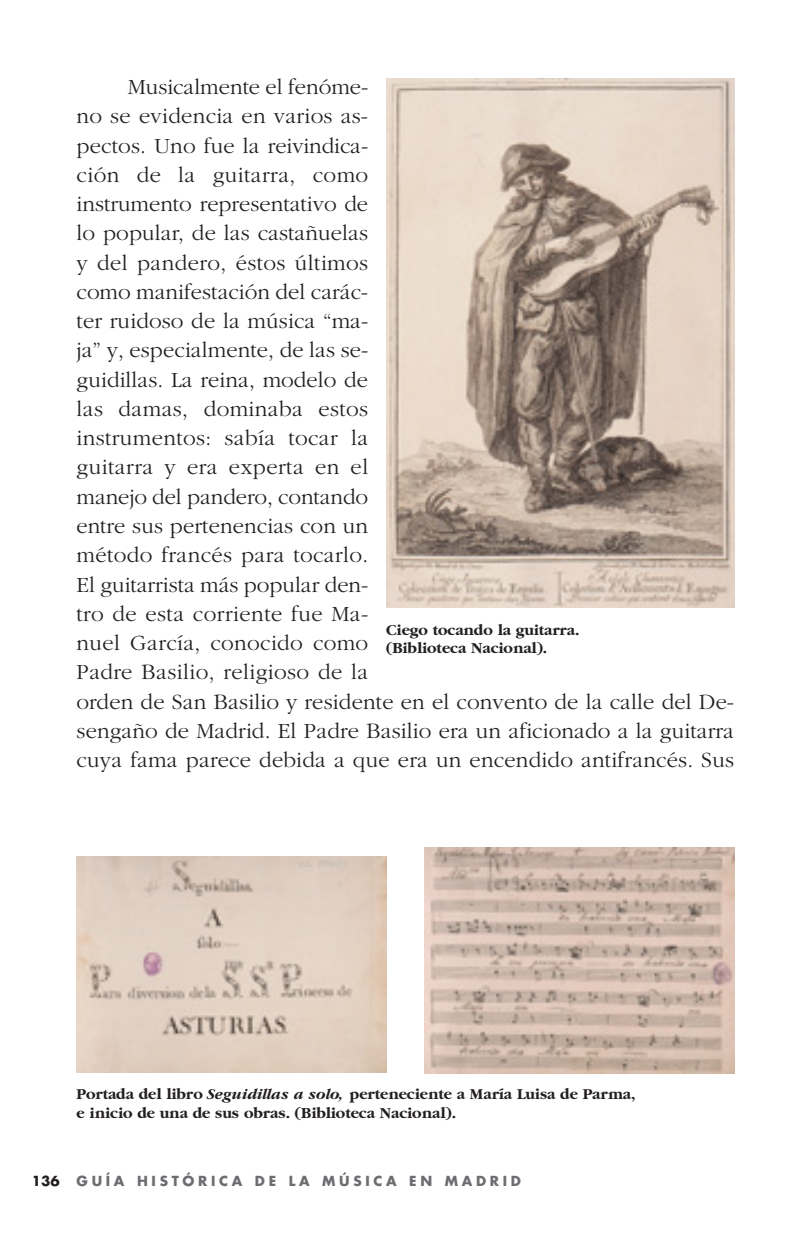
<style>
.page{position:relative;width:798px;height:1244px;background:#fff}
.page>*{position:absolute;margin:0;border:0;box-sizing:border-box;transform-origin:0 0}
.t1{font:300 22.5px/29.2px "Garamond";letter-spacing:.005em;color:#231f1f}
.t2{font:700 15.75px/18.9px "Garamond";color:#231f1f}
.t3{font:700 13.5px "Futura";letter-spacing:.275em;color:#6c6d70}
.s1{font-style:italic}
.s2{color:#231f1f}
</style>
<div class="page">
<img style="left:386px;top:78px;width:347px;height:529px">
<img style="left:77px;top:856px;width:309px;height:216px">
<img style="left:424px;top:847px;width:309px;height:226px">
<p class="t1" style="left:77px;top:74px;width:658px;text-indent:51px">Musicalmente el fenóme-<br>no se evidencia en varios as-<br>pectos. Uno fue la reivindica-<br>ción de la guitarra, como<br>instrumento representativo de<br>lo popular, de las castañuelas<br>y del pandero, éstos últimos<br>como manifestación del carác-<br>ter ruidoso de la música “ma-<br>ja” y, especialmente, de las se-<br>guidillas. La reina, modelo de<br>las damas, dominaba estos<br>instrumentos: sabía tocar la<br>guitarra y era experta en el<br>manejo del pandero, contando<br>entre sus pertenencias con un<br>método francés para tocarlo.<br>El guitarrista más popular den-<br>tro de esta corriente fue Ma-<br>nuel García, conocido como<br>Padre Basilio, religioso de la<br>orden de San Basilio y residente en el convento de la calle del De&shy;sengaño de Madrid. El Padre Basilio era un aficionado a la guitarra cuya fama parece debida a que era un encendido antifrancés. Sus</p>
<p class="t2" style="left:386px;top:621px;width:195px">Ciego tocando la guitarra. (Biblioteca Nacional).</p>
<p class="t2" style="left:77px;top:1086px;width:560px">Portada del libro <span class="s1">Seguidillas a solo,</span> perteneciente a María Luisa de Parma, e inicio de una de sus obras. (Biblioteca Nacional).</p>
<p class="t3" style="left:32px;top:1175px;width:490px"><span class="s2">136</span> GUÍA HISTÓRICA DE LA MÚSICA EN MADRID</p>
</div>
